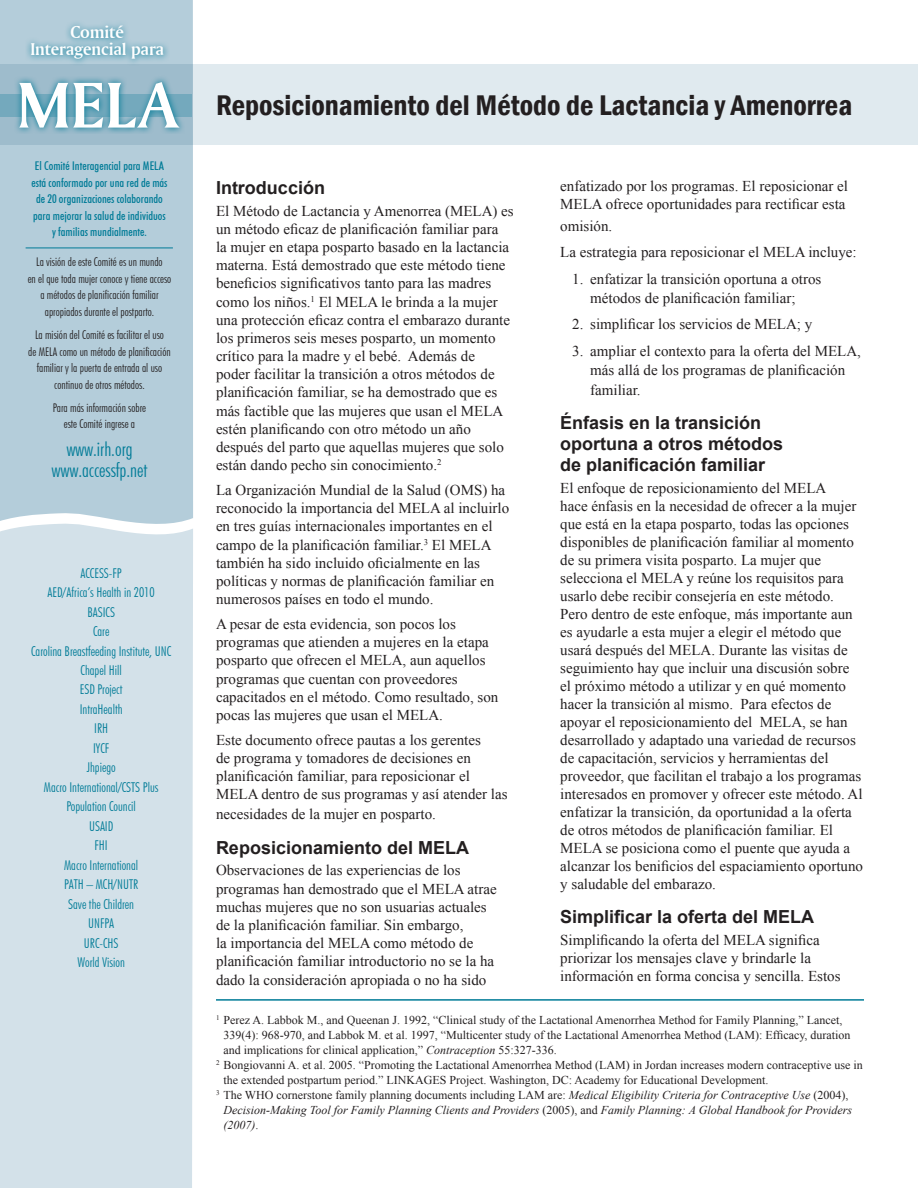
<style>
.page{position:relative;width:918px;height:1188px;background:#fff}
.page>*{position:absolute;margin:0;border:0;box-sizing:border-box;transform-origin:0 0}
.t1{font:68.25px "Amerigo BT Bold A";color:#fff}
.t2{font:600 condensed 29.25px "Franklin Gothic";color:#231f20}
.t3{font:300 condensed 19.5px/21px "Futura BT";color:#007b97;text-align:center}
.t4{font:700 18px/21px "Arial";color:#231f20}
.t5{font:18px/16.5px "Amerigo BT Bold A";letter-spacing:-.01em;color:#fff;text-align:center}
.t6{font:15px/18.1px "Times New Roman";color:#231f20}
.t7{font:300 condensed 13.5px/19.5px "Futura BT";color:#007b97;text-align:center}
.t8{font:12px "Times New Roman";color:#231f20}
.t9{font:300 condensed 12px/16.5px "Futura BT";color:#231f20;text-align:center}
.t10{font:500 condensed 12px/16.5px "Futura BT";color:#007b97;text-align:center}
.t11{font:italic 12px "Times New Roman";color:#231f20}
.s1{font-style:italic}
.s2{font-style:normal}
</style>
<div class="page">
<div style="left:0;top:0;width:193px;height:523px;background:#b4cdda"></div>
<div style="left:0;top:523px;width:193px;height:665px;background:#d3e1e9"></div>
<div style="left:0;top:64px;width:918px;height:81px;background:#e0eaef"></div>
<svg style="left:24px;top:19px;width:146px;height:46px;background:#9cc1d0"></svg>
<hr style="left:26px;top:248px;width:147px;height:1px;background:#007b97">
<div style="left:0;top:94px;width:192px;height:22px;background:#74a9bd"></div>
<svg style="left:12px;top:75px;width:173px;height:59px;background:#65a3b8"></svg>
<hr style="left:216px;top:999px;width:648px;height:2px;background:#007b97">
<p class="t5" style="left:30px;top:24px;width:135px">Comité<br>Interagencial para</p>
<h1 class="t1" style="left:17px;top:63px;width:163px">MELA</h1>
<h2 class="t2" style="left:216px;top:85px;width:638px">Reposicionamiento del Método de Lactancia y Amenorrea</h2>
<p class="t10" style="left:31px;top:158px;width:138px">El Comité Interagencial para MELA está conformado por una red de más de 20 organizaciones colaborando para mejorar la salud de individuos y familias mundialmente.</p>
<p class="t9" style="left:28px;top:254px;width:145px">La visión de este Comité es un mundo<br>en el que toda mujer conoce y tiene acceso a métodos de planificación familiar apropiados durante el postparto.</p>
<p class="t9" style="left:28px;top:326px;width:144px">La misión del Comité es facilitar el uso<br>de MELA como un método de planificación familiar y la puerta de entrada al uso continuo de otros métodos.</p>
<p class="t9" style="left:53px;top:399px;width:95px">Para más información sobre este Comité ingrese a</p>
<h3 class="t3" style="left:52px;top:438px;width:97px">www.irh.org www.accessfp.net</h3>
<p class="t7" style="left:31px;top:563px;width:142px">ACCESS-FP<br>AED/Africa’s Health in 2010<br>BASICS<br>Care<br>Carolina Breastfeeding Institute, UNC<br>Chapel Hill<br>ESD Project<br>IntraHealth<br>IRH<br>IYCF<br>Jhpiego<br>Macro International/CSTS Plus<br>Population Council<br>USAID<br>FHI<br>Macro International<br>PATH – MCH/NUTR<br>Save the Children<br>UNFPA<br>URC-CHS<br>World Vision</p>
<p class="t6" style="left:560px;top:177px;width:289px">enfatizado por los programas. El reposicionar el<br>MELA ofrece oportunidades para rectificar esta</p>
<p class="t6" style="left:560px;top:212px;width:298px;line-height:26.5px">omisión.<br>La estrategia para reposicionar el MELA incluye:</p>
<p class="t6" style="left:572px;top:269px;width:251px;line-height:19.5px;text-align:center">1. enfatizar la transición oportuna a otros métodos de planificación familiar;</p>
<p class="t6" style="left:572px;top:315px;width:242px">2. simplificar los servicios de MELA; y</p>
<p class="t6" style="left:590px;top:341px;width:272px;line-height:19.6px;text-indent:-18px">3. ampliar el contexto para la oferta del MELA, más allá de los programas de planificación familiar.</p>
<p class="t4" style="left:560px;top:413px;width:225px">Énfasis en la transición oportuna a otros métodos de planificación familiar</p>
<p class="t6" style="left:560px;top:479px;width:304px">El enfoque de reposicionamiento del MELA<br>hace énfasis en la necesidad de ofrecer a la mujer que está en la etapa posparto, todas las opciones disponibles de planificación familiar al momento de su primera visita posparto. La mujer que selecciona el MELA y reúne los requisitos para usarlo debe recibir consejería en este método.<br>Pero dentro de este enfoque, más importante aun es ayudarle a esta mujer a elegir el método que usará después del MELA. Durante las visitas de seguimiento hay que incluir una discusión sobre el próximo método a utilizar y en qué momento hacer la transición al mismo. Para efectos de apoyar el reposicionamiento del MELA, se han desarrollado y adaptado una variedad de recursos de capacitación, servicios y herramientas del proveedor, que facilitan el trabajo a los programas interesados en promover y ofrecer este método. Al enfatizar la transición, da oportunidad a la oferta de otros métodos de planificación familiar. El MELA se posiciona como el puente que ayuda a alcanzar los benificios del espaciamiento oportuno y saludable del embarazo.</p>
<p class="t4" style="left:560px;top:907px;width:256px">Simplificar la oferta del MELA</p>
<p class="t6" style="left:560px;top:931px;width:282px">Simplificando la oferta del MELA significa priorizar los mensajes clave y brindarle la información en forma concisa y sencilla. Estos</p>
<p class="t8" style="left:216px;top:1012px;width:628px"><sup>1</sup> Perez A. Labbok M., and Queenan J. 1992, “Clinical study of the Lactational Amenorrhea Method for Family Planning,” Lancet,</p>
<p class="t8" style="left:224px;top:1027px;width:629px">339(4): 968-970, and Labbok M. et al. 1997, “Multicenter study of the Lactational Amenorrhea Method (LAM): Efficacy, duration</p>
<p class="t8" style="left:224px;top:1042px;width:335px">and implications for clinical application,” <span class="s1">Contraception</span> 55:327-336.</p>
<p class="t8" style="left:216px;top:1057px;width:648px"><sup>2</sup> Bongiovanni A. et al. 2005. “Promoting the Lactational Amenorrhea Method (LAM) in Jordan increases modern contraceptive use in</p>
<p class="t8" style="left:224px;top:1072px;width:547px">the extended postpartum period.” LINKAGES Project. Washington, DC: Academy for Educational Development.</p>
<p class="t8" style="left:216px;top:1087px;width:634px"><sup>3</sup> The WHO cornerstone family planning documents including LAM are: <span class="s1">Medical Eligibility Criteria for Contraceptive Use</span> (2004),</p>
<p class="t11" style="left:224px;top:1102px;width:630px">Decision-Making Tool for Family Planning Clients and Providers <span class="s2">(2005), and</span> Family Planning: A Global Handbook for Providers</p>
<p class="t11" style="left:224px;top:1117px;width:36px">(2007)<span class="s2">.</span></p>
<p class="t4" style="left:216px;top:178px;width:111px">Introducción</p>
<p class="t6" style="left:216px;top:201px;width:299px">El Método de Lactancia y Amenorrea (MELA) es un método eficaz de planificación familiar para<br>la mujer en etapa posparto basado en la lactancia materna. Está demostrado que este método tiene beneficios significativos tanto para las madres como los niños.<sup>1</sup> El MELA le brinda a la mujer una protección eficaz contra el embarazo durante los primeros seis meses posparto, un momento crítico para la madre y el bebé. Además de<br>poder facilitar la transición a otros métodos de planificación familiar, se ha demostrado que es más factible que las mujeres que usan el MELA estén planificando con otro método un año después del parto que aquellas mujeres que solo están dando pecho sin conocimiento.<sup>2</sup></p>
<p class="t6" style="left:216px;top:481px;width:295px">La Organización Mundial de la Salud (OMS) ha reconocido la importancia del MELA al incluirlo en tres guías internacionales importantes en el campo de la planificación familiar.<sup>3</sup> El MELA también ha sido incluido oficialmente en las políticas y normas de planificación familiar en numerosos países en todo el mundo.</p>
<p class="t6" style="left:216px;top:615px;width:284px">A pesar de esta evidencia, son pocos los programas que atienden a mujeres en la etapa posparto que ofrecen el MELA, aun aquellos programas que cuentan con proveedores capacitados en el método. Como resultado, son pocas las mujeres que usan el MELA.</p>
<p class="t6" style="left:216px;top:731px;width:293px">Este documento ofrece pautas a los gerentes<br>de programa y tomadores de decisiones en planificación familiar, para reposicionar el MELA dentro de sus programas y así atender las</p>
<p class="t6" style="left:216px;top:805px;width:221px">necesidades de la mujer en posparto.</p>
<p class="t4" style="left:216px;top:838px;width:255px">Reposicionamiento del MELA</p>
<p class="t6" style="left:216px;top:861px;width:282px">Observaciones de las experiencias de los programas han demostrado que el MELA atrae muchas mujeres que no son usuarias actuales de la planificación familiar. Sin embargo,<br>la importancia del MELA como método de planificación familiar introductorio no se la ha dado la consideración apropiada o no ha sido</p>
</div>
